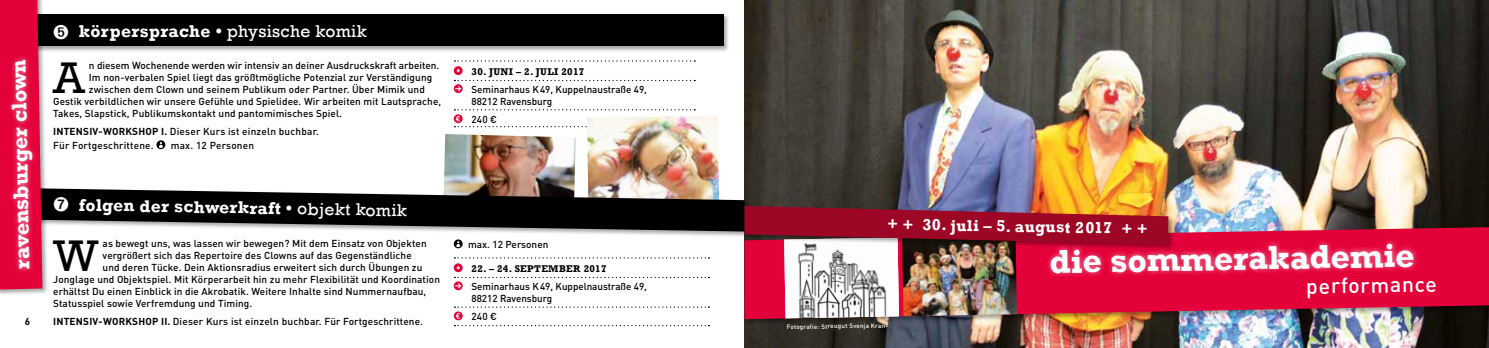
<style>
.page{position:relative;width:1489px;height:348px;background:#fff}
.page>*{position:absolute;margin:0;border:0;box-sizing:border-box;transform-origin:0 0}
.t1{font:45.38px "Rockwell";color:#000}
.t2{font:700 33.75px "Rockwell";color:#fff}
.t3{font:700 21.5px "Rockwell";color:#fff}
.t4{font:500 21.25px "DIN";color:#fff}
.t5{font:700 17.5px "Rockwell";letter-spacing:.02em;color:#fff}
.t6{font:700 16.25px "Rockwell";color:#fff}
.t7{font:500 10px/12px "DIN";letter-spacing:.01em;color:#000}
.t8{font:700 10px "Rockwell";letter-spacing:.03em;color:#000}
.t9{font:700 10px "DIN";color:#000}
.t10{font:500 6.25px "DIN";color:#fff}
.s1{font-weight:400}
.s2{font-weight:700}
.s3{font-family:"DIN Medium Alternate";font-weight:400}
</style>
<div class="page">
<img style="left:744px;top:0;width:744px;height:347px">
<svg style="left:454px;top:60px;width:241px;height:33px"></svg>
<img style="left:444px;top:109px;width:252px;height:78px">
<img style="left:587px;top:115px;width:132px;height:72px">
<div style="left:0;top:13px;width:729px;height:39px;background:#000;opacity:.35"></div>
<div style="left:0;top:14px;width:723px;height:32px;background:#000"></div>
<svg style="left:156px;top:140px;width:9px;height:9px"></svg>
<div style="left:34px;top:187px;width:716px;height:50px;background:#000;opacity:.35"></div>
<svg style="left:49px;top:188px;width:695px;height:43px;background:#393736"></svg>
<svg style="left:454px;top:239px;width:8px;height:9px"></svg>
<svg style="left:454px;top:257px;width:255px;height:33px"></svg>
<svg style="left:454px;top:306px;width:255px;height:20px"></svg>
<div style="left:0;top:0;width:49px;height:295px;background:#000;opacity:.35"></div>
<svg style="left:0;top:0;width:42px;height:289px;background:#d81042"></svg>
<div style="left:6px;top:54px;width:32px;height:219px;background:#fff;opacity:.5"></div>
<div style="left:743px;top:225px;width:745px;height:99px;background:#000;opacity:.35"></div>
<img style="left:1168px;top:227px;width:320px;height:91px">
<div style="left:743px;top:204px;width:431px;height:46px;background:#000;opacity:.35"></div>
<img style="left:744px;top:206px;width:424px;height:112px">
<div style="left:1045px;top:237px;width:374px;height:41px;background:#fff;opacity:.5"></div>
<h3 class="t3" style="left:9px;top:269px;width:211px;rotate:-91deg">ravensburger clown</h3>
<p class="t9" style="left:25px;top:314px;width:7px">6</p>
<h3 class="t5" style="left:53px;top:21px;width:315px">➎ körpersprache • <span class="s1">physische komik</span></h3>
<h1 class="t1" style="left:53px;top:51px;width:33px">A</h1>
<p class="t7" style="left:89px;top:59px;width:352px">n diesem Wochenende werden wir intensiv an deiner Ausdruckskraft arbeiten.</p>
<p class="t7" style="left:89px;top:71px;width:345px">Im non-verbalen Spiel liegt das größtmögliche Potenzial zur Verständigung</p>
<p class="t7" style="left:89px;top:83px;width:337px">zwischen dem Clown und seinem Publikum oder Partner. Über Mimik und</p>
<p class="t7" style="left:53px;top:95px;width:389px">Gestik verbildlichen wir unsere Gefühle und Spielidee. Wir arbeiten mit Lautsprache,</p>
<p class="t7" style="left:53px;top:107px;width:290px">Takes, Slapstick, Publikumskontakt und pantomimisches Spiel.</p>
<p class="t7" style="left:53px;top:124px;width:267px;line-height:13.8px"><span class="s2">INTENSIV-WORKSHOP I.</span> Dieser Kurs ist einzeln buchbar.<br>Für Fortgeschrittene.</p>
<p class="t7" style="left:171px;top:138px;width:85px">max. 12 Personen</p>
<h3 class="t5" style="left:53px;top:193px;width:355px;rotate:1deg">➐ folgen der schwerkraft • <span class="s1">objekt komik</span></h3>
<h1 class="t1" style="left:53px;top:229px;width:47px">W</h1>
<p class="t7" style="left:103px;top:237px;width:325px">as bewegt uns, was lassen wir bewegen? Mit dem Einsatz von Objekten</p>
<p class="t7" style="left:103px;top:249px;width:310px">vergrößert sich das Repertoire des Clowns auf das Gegenständliche</p>
<p class="t7" style="left:103px;top:261px;width:321px">und deren Tücke. Dein Aktionsradius erweitert sich durch Übungen zu</p>
<p class="t7" style="left:53px;top:273px;width:388px">Jonglage und Objektspiel. Mit Körperarbeit hin zu mehr Flexibilität und Koordination</p>
<p class="t7" style="left:53px;top:285px;width:374px">erhältst Du einen Einblick in die Akrobatik. Weitere Inhalte sind Nummernaufbau,</p>
<p class="t7" style="left:53px;top:297px;width:200px">Statusspiel sowie Verfremdung und Timing.</p>
<p class="t7" style="left:53px;top:315px;width:371px"><span class="s2">INTENSIV-WORKSHOP II.</span> Dieser Kurs ist einzeln buchbar. Für Fortgeschrittene.</p>
<p class="t8" style="left:471px;top:65px;width:114px">30. JUNI – 2. JULI 2017</p>
<p class="t7" style="left:471px;top:82px;width:177px">Seminarhaus K49, Kuppelnaustraße 49,<br>88212 Ravensburg</p>
<p class="t7" style="left:471px;top:112px;width:27px">240 <span class="s3">€</span></p>
<p class="t7" style="left:468px;top:237px;width:82px">max. 12 Personen</p>
<p class="t8" style="left:471px;top:262px;width:137px">22. – 24. SEPTEMBER 2017</p>
<p class="t7" style="left:471px;top:279px;width:177px">Seminarhaus K49, Kuppelnaustraße 49,<br>88212 Ravensburg</p>
<p class="t7" style="left:471px;top:309px;width:27px">240 <span class="s3">€</span></p>
<h3 class="t6" style="left:887px;top:214px;width:262px;rotate:1deg">+ + 30. juli – 5. august 2017 + +</h3>
<p class="t10" style="left:786px;top:322px;width:103px;rotate:-1deg">Fotografie: Streugut Svenja Kranz</p>
<h2 class="t2" style="left:1049px;top:240px;width:366px;rotate:-1deg">die sommerakademie</h2>
<h3 class="t4" style="left:1305px;top:272px;width:132px;rotate:-1deg">performance</h3>
</div>
